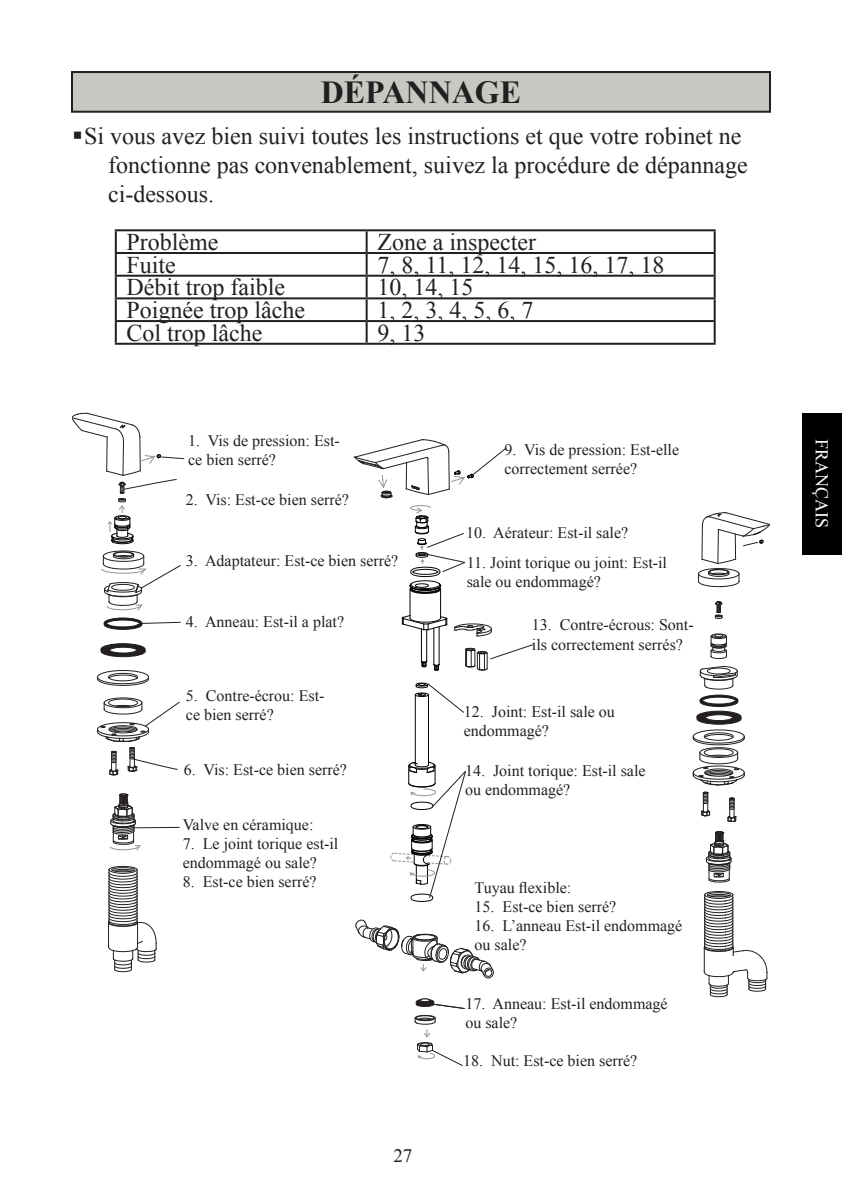
<style>
.page{position:relative;width:842px;height:1191px;background:#fff}
.page>*{position:absolute;margin:0;border:0;box-sizing:border-box;transform-origin:0 0}
.t1{font:700 32px "Times New Roman";color:#231f20}
.t2{font:24px/28.8px "Times New Roman";color:#231f20}
.t3{font:19px "Times New Roman";color:#231f20}
.t4{font:18px "Times New Roman";color:#fff}
.t5{font:16px/19.2px "Times New Roman";color:#231f20}
</style>
<div class="page">
<hr style="left:123px;top:441px;width:1px;height:34px;background:#231f20">
<hr style="left:106px;top:437px;width:1px;height:34px;background:#231f20">
<hr style="left:140px;top:437px;width:1px;height:34px;background:#231f20">
<svg style="left:97px;top:670px;width:52px;height:16px"></svg>
<svg style="left:699px;top:665px;width:39px;height:25px"></svg>
<svg style="left:710px;top:633px;width:17px;height:26px"></svg>
<svg style="left:701px;top:791px;width:9px;height:25px"></svg>
<svg style="left:727px;top:797px;width:10px;height:25px"></svg>
<svg style="left:72px;top:412px;width:69px;height:30px"></svg>
<svg style="left:100px;top:649px;width:46px;height:8px"></svg>
<svg style="left:104px;top:618px;width:38px;height:10px"></svg>
<div style="left:104px;top:617px;width:38px;height:11px;border:1px solid #231f20;border-radius:50%"></div>
<div style="left:106px;top:619px;width:34px;height:8px;border:1px solid #231f20;border-radius:50%"></div>
<div style="left:101px;top:643px;width:44px;height:12px;background:#231f20;border-radius:50%"></div>
<div style="left:101px;top:643px;width:44px;height:12px;border:1px solid #231f20;border-radius:50%"></div>
<div style="left:108px;top:645px;width:30px;height:8px;border:1px solid #231f20;border-radius:50%"></div>
<div style="left:109px;top:647px;width:28px;height:6px;background:#fff;border-radius:50%"></div>
<div style="left:109px;top:647px;width:28px;height:6px;border:1px solid #231f20;border-radius:50%"></div>
<svg style="left:699px;top:699px;width:39px;height:8px"></svg>
<svg style="left:692px;top:716px;width:53px;height:69px"></svg>
<div style="left:700px;top:695px;width:38px;height:10px;background:#1c1a20;border-radius:50%"></div>
<div style="left:700px;top:695px;width:38px;height:10px;border:1px solid #231f20;border-radius:50%"></div>
<div style="left:702px;top:696px;width:34px;height:8px;border:1px solid #231f20;border-radius:50%"></div>
<div style="left:702px;top:697px;width:34px;height:7px;background:#fff;border-radius:50%"></div>
<div style="left:702px;top:697px;width:34px;height:7px;border:1px solid #231f20;border-radius:50%"></div>
<div style="left:697px;top:711px;width:44px;height:11px;background:#231f20;border-radius:50%"></div>
<div style="left:696px;top:711px;width:45px;height:12px;border:1px solid #231f20;border-radius:50%"></div>
<div style="left:704px;top:712px;width:30px;height:9px;border:1px solid #231f20;border-radius:50%"></div>
<svg style="left:705px;top:714px;width:28px;height:6px"></svg>
<div style="left:705px;top:714px;width:28px;height:7px;border:1px solid #231f20;border-radius:50%"></div>
<svg style="left:706px;top:831px;width:26px;height:51px"></svg>
<div style="left:109px;top:866px;width:28px;height:7px;border:1px solid #231f20;border-radius:50%"></div>
<div style="left:111px;top:867px;width:24px;height:5px;border:1px solid #231f20;border-radius:50%"></div>
<svg style="left:108px;top:868px;width:49px;height:104px"></svg>
<div style="left:704px;top:891px;width:29px;height:7px;border:1px solid #231f20;border-radius:50%"></div>
<div style="left:707px;top:892px;width:24px;height:5px;border:1px solid #231f20;border-radius:50%"></div>
<svg style="left:704px;top:893px;width:64px;height:104px"></svg>
<svg style="left:714px;top:601px;width:9px;height:18px"></svg>
<svg style="left:103px;top:621px;width:78px;height:9px"></svg>
<svg style="left:97px;top:697px;width:83px;height:79px"></svg>
<hr style="left:134px;top:827px;width:46px;height:1px;background:#231f20">
<svg style="left:465px;top:644px;width:68px;height:27px"></svg>
<hr style="left:415px;top:694px;width:1px;height:71px;background:#050504">
<hr style="left:428px;top:694px;width:1px;height:71px;background:#050504">
<hr style="left:426px;top:630px;width:1px;height:31px;background:#050504">
<hr style="left:421px;top:629px;width:1px;height:32px;background:#050504">
<hr style="left:439px;top:626px;width:1px;height:38px;background:#050504">
<hr style="left:433px;top:628px;width:1px;height:36px;background:#050504">
<svg style="left:420px;top:660px;width:20px;height:11px"></svg>
<svg style="left:106px;top:470px;width:71px;height:74px"></svg>
<svg style="left:141px;top:454px;width:43px;height:10px"></svg>
<svg style="left:355px;top:919px;width:139px;height:59px"></svg>
<svg style="left:414px;top:998px;width:51px;height:68px"></svg>
<svg style="left:101px;top:550px;width:80px;height:61px"></svg>
<svg style="left:110px;top:793px;width:31px;height:58px"></svg>
<svg style="left:354px;top:439px;width:152px;height:59px"></svg>
<svg style="left:402px;top:505px;width:90px;height:132px"></svg>
<svg style="left:415px;top:682px;width:49px;height:31px"></svg>
<svg style="left:390px;top:761px;width:76px;height:141px"></svg>
<div style="left:72px;top:72px;width:698px;height:40px;background:#c6c8c2"></div>
<div style="left:71px;top:71px;width:700px;height:42px;border:2px solid #231f20"></div>
<hr style="left:115px;top:229px;width:252px;height:2px;background:#231f20">
<hr style="left:115px;top:231px;width:2px;height:21px;background:#231f20">
<hr style="left:367px;top:229px;width:349px;height:2px;background:#231f20">
<hr style="left:366px;top:231px;width:2px;height:21px;background:#231f20">
<hr style="left:714px;top:231px;width:2px;height:21px;background:#231f20">
<hr style="left:115px;top:252px;width:252px;height:2px;background:#231f20">
<hr style="left:115px;top:254px;width:2px;height:21px;background:#231f20">
<hr style="left:367px;top:252px;width:349px;height:2px;background:#231f20">
<hr style="left:366px;top:254px;width:2px;height:21px;background:#231f20">
<hr style="left:714px;top:254px;width:2px;height:21px;background:#231f20">
<hr style="left:115px;top:275px;width:252px;height:2px;background:#231f20">
<hr style="left:115px;top:277px;width:2px;height:20px;background:#231f20">
<hr style="left:367px;top:275px;width:349px;height:2px;background:#231f20">
<hr style="left:366px;top:277px;width:2px;height:20px;background:#231f20">
<hr style="left:714px;top:277px;width:2px;height:20px;background:#231f20">
<hr style="left:115px;top:297px;width:252px;height:2px;background:#231f20">
<hr style="left:115px;top:299px;width:2px;height:21px;background:#231f20">
<hr style="left:367px;top:297px;width:349px;height:2px;background:#231f20">
<hr style="left:366px;top:299px;width:2px;height:21px;background:#231f20">
<hr style="left:714px;top:299px;width:2px;height:21px;background:#231f20">
<hr style="left:115px;top:320px;width:252px;height:2px;background:#231f20">
<hr style="left:115px;top:322px;width:2px;height:21px;background:#231f20">
<hr style="left:367px;top:320px;width:349px;height:2px;background:#231f20">
<hr style="left:366px;top:322px;width:2px;height:21px;background:#231f20">
<hr style="left:714px;top:322px;width:2px;height:21px;background:#231f20">
<hr style="left:115px;top:343px;width:252px;height:2px;background:#231f20">
<hr style="left:367px;top:343px;width:349px;height:2px;background:#231f20">
<div style="left:802px;top:413px;width:40px;height:141px;background:#000"></div>
<svg style="left:698px;top:512px;width:72px;height:75px"></svg>
<h1 class="t1" style="left:321px;top:70px;width:86px">DÉPANNAG</h1>
<h1 class="t1" style="left:500px;top:70px;width:23px">E</h1>
<h2 class="t2" style="left:108px;top:122px;width:641px;text-indent:-36px">▪Si vous avez bien suivi toutes les instructions et que votre robinet ne fonctionne pas convenablement, suivez la procédure de dépannage ci-dessous.</h2>
<h2 class="t2" style="left:127px;top:227px;width:93px">Problème</h2>
<h2 class="t2" style="left:377px;top:227px;width:160px">Zone a inspecter</h2>
<h2 class="t2" style="left:127px;top:250px;width:51px">Fuite</h2>
<h2 class="t2" style="left:377px;top:250px;width:289px">7, 8, 11, 12, 14, 15, 16, 17, 18</h2>
<h2 class="t2" style="left:127px;top:272px;width:160px">Débit trop faible</h2>
<h2 class="t2" style="left:377px;top:272px;width:95px">10, 14, 15</h2>
<h2 class="t2" style="left:127px;top:295px;width:180px">Poignée trop lâche</h2>
<h2 class="t2" style="left:377px;top:295px;width:157px">1, 2, 3, 4, 5, 6, 7</h2>
<h2 class="t2" style="left:127px;top:318px;width:137px">Col trop lâche</h2>
<h2 class="t2" style="left:377px;top:318px;width:49px">9, 13</h2>
<p class="t5" style="left:188px;top:431px;width:153px">1. Vis de pression: Est&shy;ce bien serré?</p>
<p class="t5" style="left:186px;top:489px;width:165px">2. Vis: Est-ce bien serré?</p>
<p class="t5" style="left:186px;top:551px;width:214px">3. Adaptateur: Est-ce bien serré?</p>
<p class="t5" style="left:186px;top:611px;width:160px">4. Anneau: Est-il a plat?</p>
<p class="t5" style="left:186px;top:686px;width:140px">5. Contre-écrou: Est&shy;ce bien serré?</p>
<p class="t5" style="left:184px;top:760px;width:165px">6. Vis: Est-ce bien serré?</p>
<p class="t5" style="left:504px;top:440px;width:176px">9. Vis de pression: Est-elle correctement serrée?</p>
<p class="t5" style="left:466px;top:523px;width:164px">10. Aérateur: Est-il sale?</p>
<p class="t5" style="left:467px;top:552px;width:202px">11. Joint torique ou joint: Est-il sale ou endommagé?</p>
<p class="t5" style="left:532px;top:615px;width:163px">13. Contre-écrous: Sont&shy;ils correctement serrés?</p>
<p class="t5" style="left:464px;top:701px;width:153px">12. Joint: Est-il sale ou endommagé?</p>
<p class="t5" style="left:465px;top:760px;width:182px">14. Joint torique: Est-il sale ou endommagé?</p>
<p class="t5" style="left:183px;top:814px;width:132px">Valve en céramique:</p>
<p class="t5" style="left:183px;top:833px;width:157px">7. Le joint torique est-il endommagé ou sale?</p>
<p class="t5" style="left:183px;top:872px;width:135px">8. Est-ce bien serré?</p>
<p class="t5" style="left:475px;top:877px;width:98px">Tuyau flexible:</p>
<p class="t5" style="left:475px;top:896px;width:143px">15. Est-ce bien serré?</p>
<p class="t5" style="left:475px;top:916px;width:209px">16. L’anneau Est-il endommagé ou sale?</p>
<p class="t3" style="left:393px;top:1142px;width:20px">27</p>
<p class="t5" style="left:465px;top:993px;width:204px">17. Anneau: Est-il endommagé ou sale?</p>
<p class="t5" style="left:463px;top:1050px;width:176px">18. Nut: Est-ce bien serré?</p>
<p class="t4" style="left:834px;top:439px;width:91px;rotate:90deg">Français</p>
</div>
